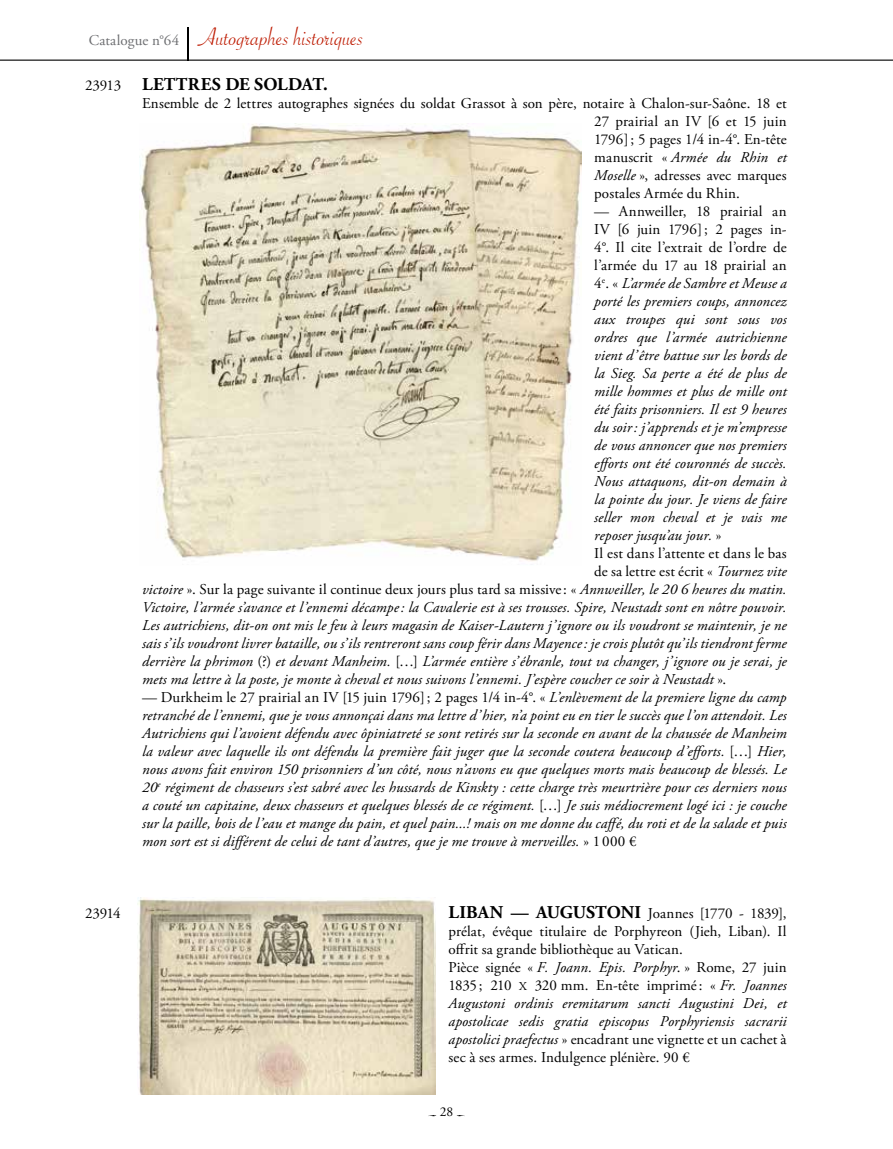
<style>
.page{position:relative;width:893px;height:1149px;background:#fff}
.page>*{position:absolute;margin:0;border:0;box-sizing:border-box;transform-origin:0 0}
.t1{font:27px "Savoye Let Plain";color:#be1c03}
.t2{font:700 18px "Adobe Garamond Pro";letter-spacing:.015em;color:#000}
.t3{font:italic 15px/18px "Adobe Garamond Pro";letter-spacing:.01em;color:#000;text-align:justify}
.t4{font:15px/18px "Adobe Garamond Pro";letter-spacing:.01em;color:#000;text-align:justify}
.t5{font:13.5px "Adobe Garamond Pro";color:#000}
.s1{font-family:"Adobe Garamond Pro";font-size:15px;color:#6d6e71}
.s2{font-weight:400;font-size:15px}
.s3{font-style:italic}
.s4{font-style:normal}
.s5{font-weight:700;font-size:18px}
.s6{font-size:12px}
</style>
<div class="page">
<hr style="left:0;top:60px;width:893px;height:1px;background:#000">
<hr style="left:188px;top:28px;width:1px;height:33px;background:#000">
<img style="left:140px;top:123px;width:441px;height:438px">
<img style="left:137px;top:897px;width:299px;height:197px">
<h1 class="t1" style="left:89px;top:25px;width:276px"><span class="s1">Catalogue n°64</span> Autographes historiques</h1>
<p class="t2" style="left:85px;top:73px;width:244px"><span class="s2">23913</span> LETTRES DE SOLDAT.</p>
<p class="t4" style="left:594px;top:94px;width:194px;text-indent:-452px">Ensemble de 2 lettres autographes signées du soldat Grassot à son père, notaire à Chalon-sur-Saône. 18 et 27 prairial an IV [6 et 15 juin 1796]; 5 pages 1/4 in-4°. En-tête manuscrit « <span class="s3">Armée du Rhin et Moselle</span> », adresses avec marques postales Armée du Rhin.</p>
<p class="t4" style="left:594px;top:202px;width:194px">— Annweiller, 18 prairial an</p>
<p class="t4" style="left:594px;top:220px;width:194px">IV [6 juin 1796]; 2 pages in-</p>
<p class="t4" style="left:594px;top:238px;width:194px">4°. Il cite l’extrait de l’ordre de</p>
<p class="t4" style="left:594px;top:256px;width:194px">l’armée du 17 au 18 prairial an</p>
<p class="t3" style="left:594px;top:274px;width:194px"><span class="s4">4</span><sup>e</sup><span class="s4">. «</span> L’armée de Sambre et Meuse a</p>
<p class="t3" style="left:594px;top:292px;width:194px">porté les premiers coups, annoncez</p>
<p class="t3" style="left:594px;top:310px;width:194px">aux troupes qui sont sous vos</p>
<p class="t3" style="left:594px;top:328px;width:194px">ordres que l’armée autrichienne</p>
<p class="t3" style="left:594px;top:346px;width:194px">vient d’être battue sur les bords de</p>
<p class="t3" style="left:594px;top:364px;width:194px">la Sieg. Sa perte a été de plus de</p>
<p class="t3" style="left:594px;top:382px;width:194px">mille hommes et plus de mille ont</p>
<p class="t3" style="left:594px;top:400px;width:194px">été faits prisonniers. Il est 9 heures</p>
<p class="t3" style="left:594px;top:418px;width:194px">du soir: j’apprends et je m’empresse</p>
<p class="t3" style="left:594px;top:436px;width:194px">de vous annoncer que nos premiers</p>
<p class="t3" style="left:594px;top:454px;width:194px">efforts ont été couronnés de succès.</p>
<p class="t3" style="left:594px;top:472px;width:194px">Nous attaquons, dit-on demain à</p>
<p class="t3" style="left:594px;top:490px;width:194px">la pointe du jour. Je viens de faire</p>
<p class="t3" style="left:594px;top:508px;width:194px">seller mon cheval et je vais me</p>
<p class="t3" style="left:594px;top:526px;width:129px">reposer jusqu’au jour. <span class="s4">»</span></p>
<p class="t4" style="left:594px;top:544px;width:194px">Il est dans l’attente et dans le bas</p>
<p class="t4" style="left:594px;top:562px;width:194px">de sa lettre est écrit « <span class="s3">Tournez vite</span></p>
<p class="t4" style="left:142px;top:580px;width:646px"><span class="s3">victoire</span> ». Sur la page suivante il continue deux jours plus tard sa missive: « <span class="s3">Annweiller, le 20 6 heures du matin.</span></p>
<p class="t3" style="left:142px;top:598px;width:646px">Victoire, l’armée s’avance et l’ennemi décampe: la Cavalerie est à ses trousses. Spire, Neustadt sont en nôtre pouvoir.</p>
<p class="t3" style="left:142px;top:616px;width:646px">Les autrichiens, dit-on ont mis le feu à leurs magasin de Kaiser-Lautern j’ignore ou ils voudront se maintenir, je ne</p>
<p class="t3" style="left:142px;top:634px;width:646px">sais s’ils voudront livrer bataille, ou s’ils rentreront sans coup férir dans Mayence: je crois plutôt qu’ils tiendront ferme</p>
<p class="t3" style="left:142px;top:652px;width:646px">derrière la phrimon <span class="s4">(?)</span> et devant Manheim. <span class="s4">[…]</span> L’armée entière s’ébranle, tout va changer, j’ignore ou je serai, je</p>
<p class="t3" style="left:142px;top:670px;width:586px">mets ma lettre à la poste, je monte à cheval et nous suivons l’ennemi. J’espère coucher ce soir à Neustadt <span class="s4">».</span></p>
<p class="t3" style="left:142px;top:688px;width:646px"><span class="s4">— Durkheim le 27 prairial an IV [15 juin 1796]; 2 pages 1/4 in-4°. «</span> L’enlèvement de la premiere ligne du camp retranché de l’ennemi, que je vous annonçai dans ma lettre d’hier, n’a point eu en tier le succès que l’on attendoit. Les Autrichiens qui l’avoient défendu avec ôpiniatreté se sont retirés sur la seconde en avant de la chaussée de Manheim la valeur avec laquelle ils ont défendu la première fait juger que la seconde coutera beaucoup d’efforts. <span class="s4">[…]</span> Hier, nous avons fait environ 150 prisonniers d’un côté, nous n’avons eu que quelques morts mais beaucoup de blessés. Le 20<sup>e</sup> régiment de chasseurs s’est sabré avec les hussards de Kinskty : cette charge très meurtrière pour ces derniers nous a couté un capitaine, deux chasseurs et quelques blessés de ce régiment. <span class="s4">[…]</span> Je suis médiocrement logé ici : je couche sur la paille, bois de l’eau et mange du pain, et quel pain...! mais on me donne du caffé, du roti et de la salade et puis mon sort est si différent de celui de tant d’autres, que je me trouve à merveilles. <span class="s4">» 1 000 €</span></p>
<p class="t4" style="left:85px;top:904px;width:37px">23914</p>
<p class="t4" style="left:449px;top:904px;width:340px;text-align:left"><span class="s5">LIBAN — AUGUSTONI</span> Joannes [1770 - 1839], prélat, évêque titulaire de Porphyreon (Jieh, Liban). Il offrit sa grande bibliothèque au Vatican.<br>Pièce signée « <span class="s3">F. Joann. Epis. Porphyr</span>. » Rome, 27 juin 1835 ; 210 <span class="s6">X</span> 320 mm. En-tête imprimé: « <span class="s3">Fr. Joannes Augustoni ordinis eremitarum sancti Augustini Dei, et apostolicae sedis gratia episcopus Porphyriensis sacrarii apostolici praefectus</span> » encadrant une vignette et un cachet à sec à ses armes. Indulgence plénière. 90 €</p>
<p class="t5" style="left:440px;top:1103px;width:15px">28</p>
</div>
